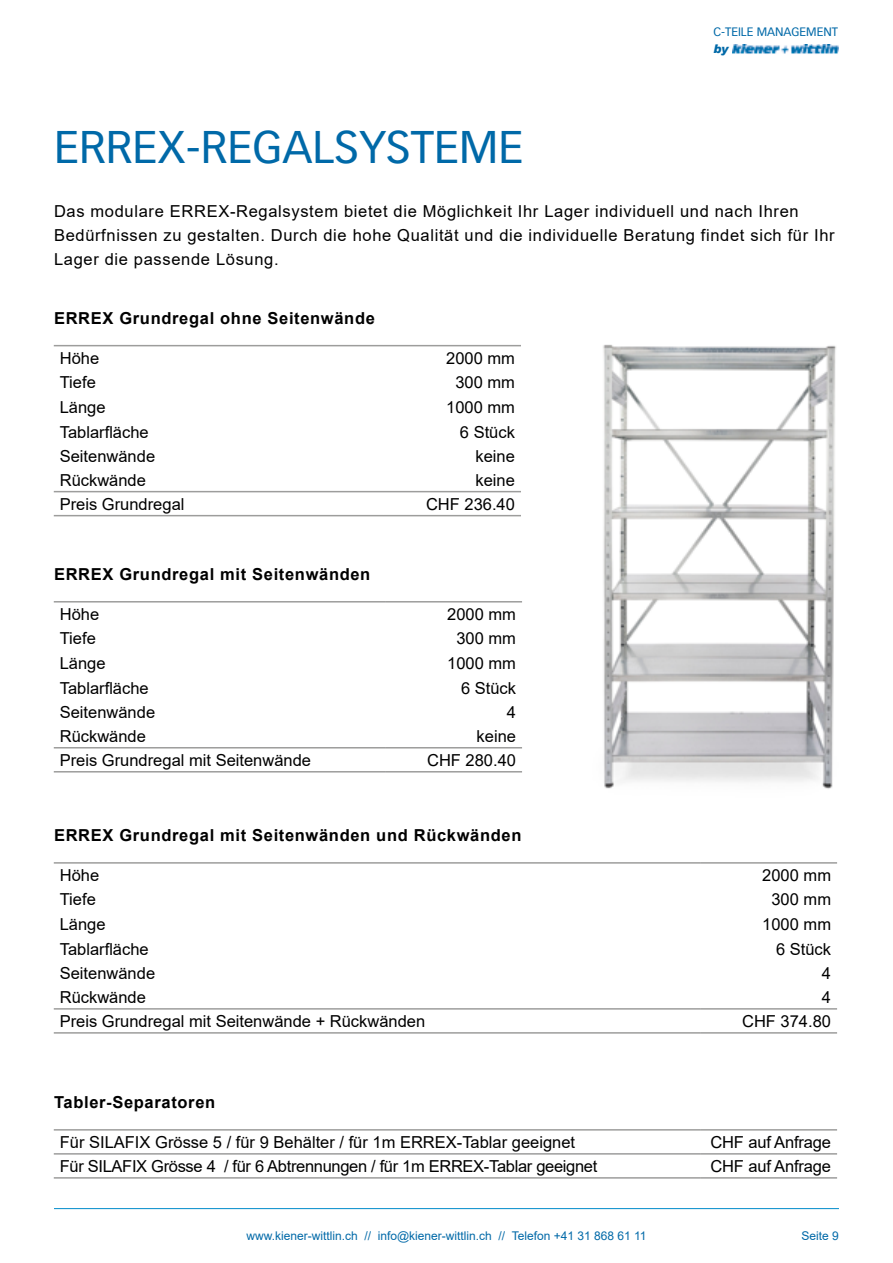
<style>
.page{position:relative;width:893px;height:1263px;background:#fff}
.page>*{position:absolute;margin:0;border:0;box-sizing:border-box;transform-origin:0 0}
.t1{font:45px "Vectora LT Pro";color:#0069a8}
.t2{font:16.5px "Arial";color:#000}
.t3{font:16.5px/24px "Arial";letter-spacing:.04em;color:#000}
.t4{font:700 16.5px "Arial";letter-spacing:.04em;color:#000}
.t5{font:16.5px "Arial";letter-spacing:-.02em;color:#000}
.t6{font:12px "Arial";color:#0069a8}
.t7{font:12px "Vectora LT Std";color:#0069a8}
.t8{font:italic 900 12px "Arial";color:#0069a8}
</style>
<div class="page">
<hr style="left:54px;top:1208px;width:785px;height:1px;background:#008bcb">
<img style="left:732px;top:45px;width:107px;height:9px">
<img style="left:603px;top:344px;width:233px;height:445px">
<hr style="left:54px;top:345px;width:330px;height:1px;background:#9d9d9c">
<hr style="left:384px;top:345px;width:137px;height:1px;background:#9d9d9c">
<hr style="left:54px;top:491px;width:330px;height:1px;background:#9d9d9c">
<hr style="left:384px;top:491px;width:137px;height:1px;background:#9d9d9c">
<hr style="left:54px;top:515px;width:330px;height:1px;background:#9d9d9c">
<hr style="left:384px;top:515px;width:137px;height:1px;background:#9d9d9c">
<hr style="left:54px;top:601px;width:331px;height:1px;background:#9d9d9c">
<hr style="left:385px;top:601px;width:137px;height:1px;background:#9d9d9c">
<hr style="left:54px;top:747px;width:331px;height:1px;background:#9d9d9c">
<hr style="left:385px;top:747px;width:137px;height:1px;background:#9d9d9c">
<hr style="left:54px;top:771px;width:331px;height:1px;background:#9d9d9c">
<hr style="left:385px;top:771px;width:137px;height:1px;background:#9d9d9c">
<hr style="left:54px;top:862px;width:646px;height:2px;background:#9d9d9c">
<hr style="left:700px;top:862px;width:137px;height:2px;background:#9d9d9c">
<hr style="left:54px;top:1008px;width:646px;height:2px;background:#9d9d9c">
<hr style="left:700px;top:1008px;width:137px;height:2px;background:#9d9d9c">
<hr style="left:54px;top:1032px;width:646px;height:2px;background:#9d9d9c">
<hr style="left:700px;top:1032px;width:137px;height:2px;background:#9d9d9c">
<hr style="left:54px;top:1129px;width:646px;height:1px;background:#9d9d9c">
<hr style="left:700px;top:1129px;width:137px;height:1px;background:#9d9d9c">
<hr style="left:54px;top:1153px;width:646px;height:1px;background:#9d9d9c">
<hr style="left:700px;top:1153px;width:137px;height:1px;background:#9d9d9c">
<hr style="left:54px;top:1177px;width:646px;height:1px;background:#9d9d9c">
<hr style="left:700px;top:1177px;width:137px;height:1px;background:#9d9d9c">
<h1 class="t1" style="left:54px;top:119px;width:471px">ERREX-REGALSYSTEME</h1>
<p class="t7" style="left:713px;top:25px;width:126px">C-TEILE MANAGEMENT</p>
<p class="t8" style="left:713px;top:41px;width:17px">by</p>
<p class="t3" style="left:54px;top:199px;width:782px">Das modulare ERREX-Regalsystem bietet die Möglichkeit Ihr Lager individuell und nach Ihren<br>Bedürfnissen zu gestalten. Durch die hohe Qualität und die individuelle Beratung findet sich für Ihr<br>Lager die passende Lösung.</p>
<p class="t4" style="left:54px;top:306px;width:322px">ERREX Grundregal ohne Seitenwände</p>
<p class="t2" style="left:60px;top:346px;width:41px">Höhe</p>
<p class="t2" style="left:446px;top:346px;width:70px">2000 mm</p>
<p class="t2" style="left:60px;top:370px;width:38px">Tiefe</p>
<p class="t2" style="left:455px;top:370px;width:61px">300 mm</p>
<p class="t2" style="left:60px;top:395px;width:47px">Länge</p>
<p class="t2" style="left:446px;top:395px;width:70px">1000 mm</p>
<p class="t2" style="left:60px;top:420px;width:90px">Tablarfläche</p>
<p class="t2" style="left:460px;top:420px;width:57px">6 Stück</p>
<p class="t2" style="left:60px;top:444px;width:97px">Seitenwände</p>
<p class="t2" style="left:476px;top:444px;width:41px">keine</p>
<p class="t2" style="left:60px;top:468px;width:88px">Rückwände</p>
<p class="t2" style="left:476px;top:468px;width:41px">keine</p>
<p class="t2" style="left:60px;top:492px;width:126px">Preis Grundregal</p>
<p class="t2" style="left:426px;top:492px;width:90px">CHF 236.40</p>
<p class="t4" style="left:54px;top:562px;width:318px">ERREX Grundregal mit Seitenwänden</p>
<p class="t2" style="left:60px;top:603px;width:41px">Höhe</p>
<p class="t2" style="left:447px;top:603px;width:70px">2000 mm</p>
<p class="t2" style="left:60px;top:627px;width:38px">Tiefe</p>
<p class="t2" style="left:456px;top:627px;width:61px">300 mm</p>
<p class="t2" style="left:60px;top:652px;width:47px">Länge</p>
<p class="t2" style="left:447px;top:652px;width:70px">1000 mm</p>
<p class="t2" style="left:60px;top:677px;width:90px">Tablarfläche</p>
<p class="t2" style="left:461px;top:677px;width:57px">6 Stück</p>
<p class="t2" style="left:60px;top:701px;width:97px">Seitenwände</p>
<p class="t2" style="left:507px;top:701px;width:11px">4</p>
<p class="t2" style="left:60px;top:725px;width:88px">Rückwände</p>
<p class="t2" style="left:477px;top:725px;width:41px">keine</p>
<p class="t2" style="left:60px;top:749px;width:253px">Preis Grundregal mit Seitenwände</p>
<p class="t2" style="left:427px;top:749px;width:90px">CHF 280.40</p>
<p class="t4" style="left:54px;top:823px;width:469px">ERREX Grundregal mit Seitenwänden und Rückwänden</p>
<p class="t2" style="left:60px;top:864px;width:41px">Höhe</p>
<p class="t2" style="left:762px;top:864px;width:70px">2000 mm</p>
<p class="t2" style="left:60px;top:888px;width:38px">Tiefe</p>
<p class="t2" style="left:771px;top:888px;width:61px">300 mm</p>
<p class="t2" style="left:60px;top:913px;width:47px">Länge</p>
<p class="t2" style="left:762px;top:913px;width:70px">1000 mm</p>
<p class="t2" style="left:60px;top:938px;width:90px">Tablarfläche</p>
<p class="t2" style="left:776px;top:938px;width:57px">6 Stück</p>
<p class="t2" style="left:60px;top:962px;width:97px">Seitenwände</p>
<p class="t2" style="left:822px;top:962px;width:11px">4</p>
<p class="t2" style="left:60px;top:986px;width:88px">Rückwände</p>
<p class="t2" style="left:822px;top:986px;width:11px">4</p>
<p class="t2" style="left:60px;top:1010px;width:367px">Preis Grundregal mit Seitenwände + Rückwänden</p>
<p class="t2" style="left:742px;top:1010px;width:90px">CHF 374.80</p>
<p class="t4" style="left:54px;top:1090px;width:163px">Tabler-Separatoren</p>
<p class="t2" style="left:60px;top:1131px;width:517px">Für SILAFIX Grösse 5 / für 9 Behälter / für 1m ERREX-Tablar geeignet</p>
<p class="t2" style="left:710px;top:1131px;width:122px">CHF auf Anfrage</p>
<p class="t5" style="left:60px;top:1155px;width:539px">Für SILAFIX Grösse 4 / für 6 Abtrennungen / für 1m ERREX-Tablar geeignet</p>
<p class="t2" style="left:710px;top:1155px;width:122px">CHF auf Anfrage</p>
<p class="t6" style="left:246px;top:1227px;width:402px">www.kiener-wittlin.ch // info@kiener-wittlin.ch // Telefon +41 31 868 61 11</p>
<p class="t6" style="left:802px;top:1227px;width:39px">Seite 9</p>
</div>
